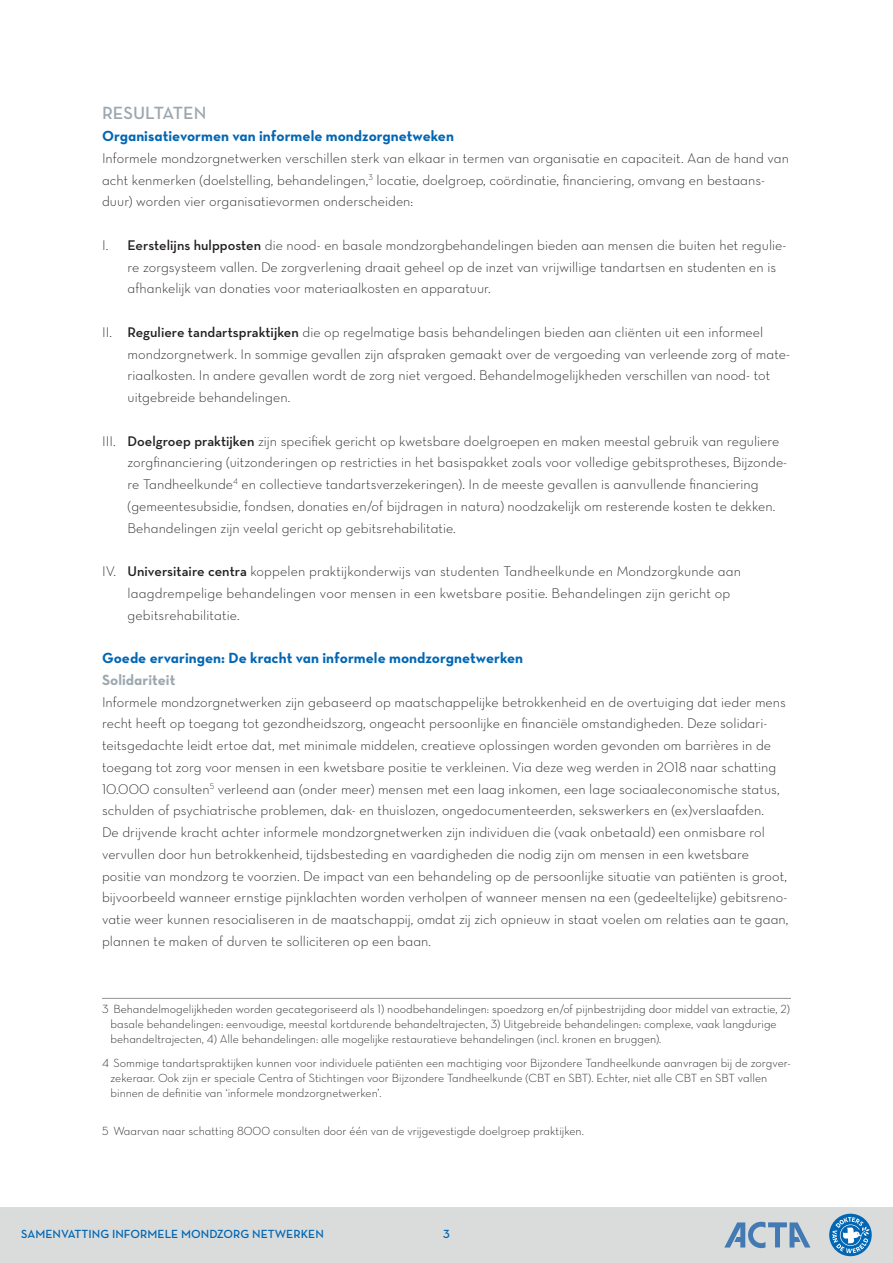
<style>
.page{position:relative;width:893px;height:1263px;background:#fff}
.page>*{position:absolute;margin:0;border:0;box-sizing:border-box;transform-origin:0 0}
.H_2_paragraaf-tussen{font:18px "Neutra Text Demi Alt";color:#9ca7af}
.H_3_alinea_-_subkop{font:15px "Neutra Text Bold Alt";letter-spacing:.005em;color:#0166b3}
.H_4_onderkopje_-subs{font:15px "Neutra Text Bold Alt";letter-spacing:.005em;color:#9ca7af}
.Body{font:14.25px/21.8px "Neutra Text Light Alt";letter-spacing:.005em;color:#231f20}
.Voetnoot{font:12px/15px "Neutra Text Light Alt";color:#231f20}
.t1{font:600 12px "Neutra Text";letter-spacing:.005em;color:#0166b3}
.t2{font:12px "Neutra Text Demi Alt";color:#0166b3}
.s1{font-family:"Neutra Text";font-weight:600}
</style>
<div class="page">
<div style="left:0;top:1207px;width:893px;height:56px;background:#dadcdc"></div>
<svg style="left:829px;top:1214px;width:43px;height:42px"></svg>
<svg style="left:724px;top:1222px;width:86px;height:26px"></svg>
<hr style="left:102px;top:998px;width:689px;height:1px;background:#939598">
<p class="H_2_paragraaf-tussen" style="left:102px;top:102px;width:106px">RESULTATEN</p>
<p class="H_3_alinea_-_subkop" style="left:102px;top:127px;width:353px">Organisatievormen van informele mondzorgnetweken</p>
<p class="Body" style="left:102px;top:147px;width:688px">Informele mondzorgnetwerken verschillen sterk van elkaar in termen van organisatie en capaciteit. Aan de hand van acht kenmerken (doelstelling, behandelingen,<sup>3</sup> locatie, doelgroep, coördinatie, financiering, omvang en bestaans&shy;duur) worden vier organisatievormen onderscheiden:</p>
<p class="Body" style="left:128px;top:234px;width:660px;text-indent:-26px">I. <span class="s1">Eerstelijns hulpposten</span> die nood- en basale mondzorgbehandelingen bieden aan mensen die buiten het regulie&shy;re zorgsysteem vallen. De zorgverlening draait geheel op de inzet van vrijwillige tandartsen en studenten en is afhankelijk van donaties voor materiaalkosten en apparatuur.</p>
<p class="Body" style="left:128px;top:321px;width:664px;text-indent:-26px">II. <span class="s1">Reguliere tandartspraktijken</span> die op regelmatige basis behandelingen bieden aan cliënten uit een informeel mondzorgnetwerk. In sommige gevallen zijn afspraken gemaakt over de vergoeding van verleende zorg of mate&shy;riaalkosten. In andere gevallen wordt de zorg niet vergoed. Behandelmogelijkheden verschillen van nood- tot uitgebreide behandelingen.</p>
<p class="Body" style="left:128px;top:429px;width:661px;text-indent:-26px">III. <span class="s1">Doelgroep praktijken</span> zijn specifiek gericht op kwetsbare doelgroepen en maken meestal gebruik van reguliere zorgfinanciering (uitzonderingen op restricties in het basispakket zoals voor volledige gebitsprotheses, Bijzonde&shy;re Tandheelkunde<sup>4</sup> en collectieve tandartsverzekeringen). In de meeste gevallen is aanvullende financiering (gemeentesubsidie, fondsen, donaties en/of bijdragen in natura) noodzakelijk om resterende kosten te dekken.<br>Behandelingen zijn veelal gericht op gebitsrehabilitatie.</p>
<p class="Body" style="left:128px;top:560px;width:615px;text-indent:-26px">IV. <span class="s1">Universitaire centra</span> koppelen praktijkonderwijs van studenten Tandheelkunde en Mondzorgkunde aan laagdrempelige behandelingen voor mensen in een kwetsbare positie. Behandelingen zijn gericht op gebitsrehabilitatie.</p>
<p class="H_3_alinea_-_subkop" style="left:102px;top:649px;width:423px">Goede ervaringen: De kracht van informele mondzorgnetwerken</p>
<p class="H_4_onderkopje_-subs" style="left:102px;top:670px;width:75px">Solidariteit</p>
<p class="Body" style="left:102px;top:690px;width:688px">Informele mondzorgnetwerken zijn gebaseerd op maatschappelijke betrokkenheid en de overtuiging dat ieder mens recht heeft op toegang tot gezondheidszorg, ongeacht persoonlijke en financiële omstandigheden. Deze solidari&shy;teitsgedachte leidt ertoe dat, met minimale middelen, creatieve oplossingen worden gevonden om barrières in de toegang tot zorg voor mensen in een kwetsbare positie te verkleinen. Via deze weg werden in 2018 naar schatting 10.000 consulten<sup>5</sup> verleend aan (onder meer) mensen met een laag inkomen, een lage sociaaleconomische status, schulden of psychiatrische problemen, dak- en thuislozen, ongedocumenteerden, sekswerkers en (ex)verslaafden.<br>De drijvende kracht achter informele mondzorgnetwerken zijn individuen die (vaak onbetaald) een onmisbare rol vervullen door hun betrokkenheid, tijdsbesteding en vaardigheden die nodig zijn om mensen in een kwetsbare positie van mondzorg te voorzien. De impact van een behandeling op de persoonlijke situatie van patiënten is groot, bijvoorbeeld wanneer ernstige pijnklachten worden verholpen of wanneer mensen na een (gedeeltelijke) gebitsreno&shy;vatie weer kunnen resocialiseren in de maatschappij, omdat zij zich opnieuw in staat voelen om relaties aan te gaan, plannen te maken of durven te solliciteren op een baan.</p>
<p class="Voetnoot" style="left:111px;top:1001px;width:681px;text-indent:-9px">3 Behandelmogelijkheden worden gecategoriseerd als 1) noodbehandelingen: spoedzorg en/of pijnbestrijding door middel van extractie, 2) basale behandelingen: eenvoudige, meestal kortdurende behandeltrajecten, 3) Uitgebreide behandelingen: complexe, vaak langdurige behandeltrajecten, 4) Alle behandelingen: alle mogelijke restauratieve behandelingen (incl. kronen en bruggen).</p>
<p class="Voetnoot" style="left:111px;top:1055px;width:682px;text-indent:-9px">4 Sommige tandartspraktijken kunnen voor individuele patiënten een machtiging voor Bijzondere Tandheelkunde aanvragen bij de zorgver&shy;zekeraar. Ook zijn er speciale Centra of Stichtingen voor Bijzondere Tandheelkunde (CBT en SBT). Echter, niet alle CBT en SBT vallen binnen de definitie van ‘informele mondzorgnetwerken’.</p>
<p class="Voetnoot" style="left:102px;top:1123px;width:483px">5 Waarvan naar schatting 8000 consulten door één van de vrijgevestigde doelgroep praktijken.</p>
<p class="t1" style="left:21px;top:1226px;width:304px">SAMENVATTING INFORMELE MONDZORG NETWERKEN</p>
<p class="t2" style="left:443px;top:1226px;width:8px">3</p>
</div>
